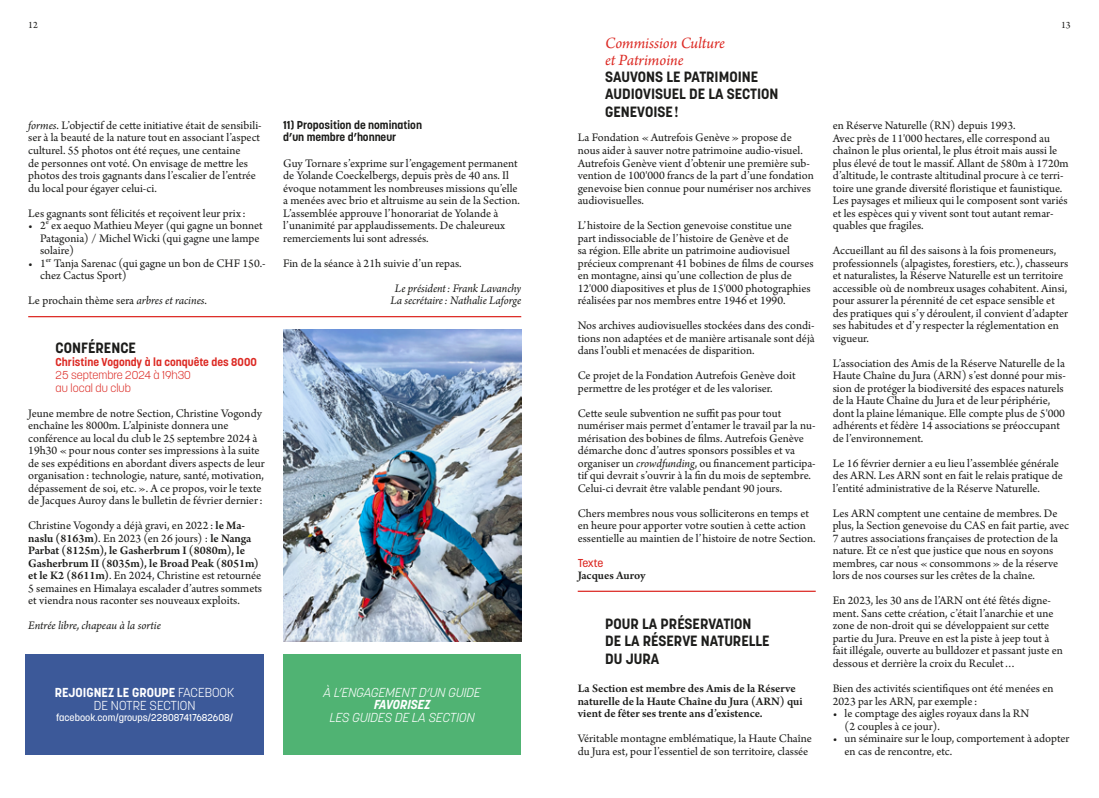
<style>
.page{position:relative;width:1099px;height:798px;background:#fff}
.page>*{position:absolute;margin:0;border:0;box-sizing:border-box;transform-origin:0 0}
.t1{font:italic 16.5px/17px "Arno Pro";letter-spacing:-.005em;color:#dc2a24}
.t2{font:700 14.75px/17px "Korolev";color:#1d1d1b}
.t3{font:italic 300 12.88px "Korolev";color:#fff}
.t4{font:300 12.88px/12.9px "Korolev";color:#fff;text-align:center}
.t5{font:italic 700 12.88px "Korolev";color:#fff}
.t6{font:12.12px/12.5px "Arno Pro";color:#1d1d1b}
.t7{font:600 12.12px/12.5px "Arno Pro";letter-spacing:-.005em;color:#1d1d1b}
.t8{font:italic 12.12px/12.5px "Arno Pro";letter-spacing:-.005em;color:#1d1d1b;text-align:center}
.t9{font:700 11.38px/12.5px "Korolev";color:#1d1d1b}
.t10{font:700 11.38px "Korolev";color:#dc2a24}
.t11{font:300 11.38px/12.9px "Korolev";color:#dc2a24}
.t12{font:500 11.38px "Korolev";letter-spacing:-.03em;color:#dc2a24}
.t13{font:10.25px "Arno Pro";color:#1d1d1b}
.t14{font:500 9.88px "Korolev";color:#fff}
.s1{font-style:italic}
.s2{font-weight:600}
.s3{font-weight:700}
</style>
<div class="page">
<hr style="left:577px;top:590px;width:238px;height:1px;background:#dc2a24">
<div style="left:283px;top:654px;width:238px;height:100px;background:#50b373"></div>
<img style="left:283px;top:329px;width:238px;height:312px">
<hr style="left:28px;top:316px;width:493px;height:1px;background:#dc2a24">
<div style="left:26px;top:654px;width:238px;height:100px;background:#3c5999"></div>
<p class="t13" style="left:28px;top:19px;width:11px">12</p>
<p class="t13" style="left:1061px;top:19px;width:11px">13</p>
<p class="t6" style="left:28px;top:120px;width:235px"><span class="s1">formes</span>. L’objectif de cette initiative était de sensibili&shy;ser à la beauté de la nature tout en associant l’aspect culturel. 55 photos ont été reçues, une centaine<br>de personnes ont voté. On envisage de mettre les photos des trois gagnants dans l’escalier de l’entrée du local pour égayer celui-ci.</p>
<p class="t6" style="left:28px;top:207px;width:219px">Les gagnants sont félicités et reçoivent leur prix:</p>
<p class="t6" style="left:40px;top:220px;width:224px;text-indent:-12px">• 2<sup>e</sup> ex aequo Mathieu Meyer (qui gagne un bonnet<br>Patagonia) / Michel Wicki (qui gagne une lampe solaire)</p>
<p class="t6" style="left:40px;top:257px;width:227px;text-indent:-12px">• 1<sup>er</sup> Tanja Sarenac (qui gagne un bon de CHF 150.- chez Cactus Sport)</p>
<p class="t6" style="left:28px;top:295px;width:180px">Le prochain thème sera <span class="s1">arbres et racines</span>.</p>
<p class="t2" style="left:56px;top:339px;width:82px">CONFÉRENCE</p>
<p class="t10" style="left:56px;top:354px;width:203px">Christine Vogondy à la conquête des 8000</p>
<p class="t11" style="left:56px;top:368px;width:137px">25 septembre 2024 à 19h30 au local du club</p>
<p class="t6" style="left:28px;top:407px;width:238px">Jeune membre de notre Section, Christine Vogondy enchaîne les 8000m. L’alpiniste donnera une conférence au local du club le 25 septembre 2024 à 19h30 «pour nous conter ses impressions à la suite de ses expéditions en abordant divers aspects de leur organisation: technologie, nature, santé, motivation, dépassement de soi, etc.». A ce propos, voir le texte de Jacques Auroy dans le bulletin de février dernier:</p>
<p class="t6" style="left:28px;top:520px;width:235px">Christine Vogondy a déjà gravi, en 2022 : <span class="s2">le Ma&shy;naslu (8163m)</span>. En 2023 (en 26 jours) : <span class="s2">le Nanga Parbat (8125m), le Gasherbrum I (8080m), le Gasherbrum II (8035m), le Broad Peak (8051m) et le K2 (8611m)</span>. En 2024, Christine est retournée 5 semaines en Himalaya escalader d’autres sommets et viendra nous raconter ses nouveaux exploits.</p>
<p class="t8" style="left:28px;top:620px;width:134px">Entrée libre, chapeau à la sortie</p>
<p class="t9" style="left:283px;top:119px;width:140px">11) Proposition de nomination d’un membre d’honneur</p>
<p class="t6" style="left:283px;top:157px;width:238px">Guy Tornare s’exprime sur l’engagement permanent de Yolande Coeckelbergs, depuis près de 40 ans. Il évoque notamment les nombreuses missions qu’elle a menées avec brio et altruisme au sein de la Section.<br>L’assemblée approuve l’honorariat de Yolande à l’unanimité par applaudissements. De chaleureux remerciements lui sont adressés.</p>
<p class="t6" style="left:283px;top:257px;width:180px">Fin de la séance à 21h suivie d’un repas.</p>
<p class="t8" style="left:390px;top:282px;width:132px">Le président: Frank Lavanchy<br>La secrétaire: Nathalie Laforge</p>
<p class="t4" style="left:55px;top:686px;width:181px"><span class="s3">REJOIGNEZ LE GROUPE</span> FACEBOOK<br>DE NOTRE SECTION</p>
<p class="t14" style="left:56px;top:711px;width:178px">facebook.com/groups/228087417682608/</p>
<p class="t3" style="left:323px;top:683px;width:159px">À L’ENGAGEMENT D’UN GUIDE</p>
<p class="t5" style="left:374px;top:696px;width:58px">FAVORISEZ</p>
<p class="t3" style="left:330px;top:709px;width:146px">LES GUIDES DE LA SECTION</p>
<h1 class="t1" style="left:605px;top:36px;width:121px">Commission Culture et Patrimoine</h1>
<p class="t2" style="left:605px;top:69px;width:175px">SAUVONS LE PATRIMOINE<br>AUDIOVISUEL DE LA SECTION<br>GENEVOISE!</p>
<p class="t6" style="left:577px;top:132px;width:237px">La Fondation «Autrefois Genève» propose de nous aider à sauver notre patrimoine audio-visuel.<br>Autrefois Genève vient d’obtenir une première sub&shy;vention de 100'000 francs de la part d’une fondation genevoise bien connue pour numériser nos archives audiovisuelles.</p>
<p class="t6" style="left:577px;top:220px;width:237px">L’histoire de la Section genevoise constitue une<br>part indissociable de l’histoire de Genève et de<br>sa région. Elle abrite un patrimoine audiovisuel précieux comprenant 41 bobines de films de courses en montagne, ainsi qu’une collection de plus de 12'000 diapositives et plus de 15'000 photographies réalisées par nos membres entre 1946 et 1990.</p>
<p class="t6" style="left:577px;top:320px;width:238px;text-align:justify">Nos archives audiovisuelles stockées dans des condi&shy;tions non adaptées et de manière artisanale sont déjà dans l’oubli et menacées de disparition.</p>
<p class="t6" style="left:577px;top:370px;width:219px">Ce projet de la Fondation Autrefois Genève doit permettre de les protéger et de les valoriser.</p>
<p class="t6" style="left:577px;top:407px;width:239px">Cette seule subvention ne suffit pas pour tout numériser mais permet d’entamer le travail par la nu&shy;mérisation des bobines de films. Autrefois Genève démarche donc d’autres sponsors possibles et va organiser un <span class="s1">crowdfunding</span>, ou financement participa&shy;tif qui devrait s’ouvrir à la fin du mois de septembre.<br>Celui-ci devrait être valable pendant 90 jours.</p>
<p class="t6" style="left:577px;top:507px;width:239px">Chers membres nous vous solliciterons en temps et en heure pour apporter votre soutien à cette action essentielle au maintien de l’histoire de notre Section.</p>
<p class="t12" style="left:577px;top:555px;width:27px">Texte</p>
<p class="t7" style="left:577px;top:570px;width:69px">Jacques Auroy</p>
<p class="t2" style="left:605px;top:615px;width:166px">POUR LA PRÉSERVATION<br>DE LA RÉSERVE NATURELLE<br>DU JURA</p>
<p class="t7" style="left:577px;top:682px;width:226px">La Section est membre des Amis de la Réserve naturelle de la Haute Chaîne du Jura (ARN) qui vient de fêter ses trente ans d’existence.</p>
<p class="t6" style="left:577px;top:732px;width:236px">Véritable montagne emblématique, la Haute Chaîne du Jura est, pour l’essentiel de son territoire, classée</p>
<p class="t6" style="left:832px;top:120px;width:237px">en Réserve Naturelle (RN) depuis 1993.<br>Avec près de 11'000 hectares, elle correspond au chaînon le plus oriental, le plus étroit mais aussi le plus élevé de tout le massif. Allant de 580m à 1720m d’altitude, le contraste altitudinal procure à ce terri&shy;toire une grande diversité floristique et faunistique.<br>Les paysages et milieux qui le composent sont variés et les espèces qui y vivent sont tout autant remar&shy;quables que fragiles.</p>
<p class="t6" style="left:832px;top:245px;width:237px">Accueillant au fil des saisons à la fois promeneurs, professionnels (alpagistes, forestiers, etc.), chasseurs et naturalistes, la Réserve Naturelle est un territoire accessible où de nombreux usages cohabitent. Ainsi, pour assurer la pérennité de cet espace sensible et des pratiques qui s’y déroulent, il convient d’adapter ses habitudes et d’y respecter la réglementation en vigueur.</p>
<p class="t6" style="left:832px;top:357px;width:235px">L’association des Amis de la Réserve Naturelle de la Haute Chaîne du Jura (ARN) s’est donné pour mis&shy;sion de protéger la biodiversité des espaces naturels de la Haute Chaîne du Jura et de leur périphérie, dont la plaine lémanique. Elle compte plus de 5'000 adhérents et fédère 14 associations se préoccupant de l’environnement.</p>
<p class="t6" style="left:832px;top:457px;width:232px">Le 16 février dernier a eu lieu l’assemblée générale des ARN. Les ARN sont en fait le relais pratique de l’entité administrative de la Réserve Naturelle.</p>
<p class="t6" style="left:832px;top:507px;width:238px">Les ARN comptent une centaine de membres. De plus, la Section genevoise du CAS en fait partie, avec 7 autres associations françaises de protection de la nature. Et ce n’est que justice que nous en soyons membres, car nous «consommons» de la réserve lors de nos courses sur les crêtes de la chaîne.</p>
<p class="t6" style="left:832px;top:595px;width:231px">En 2023, les 30 ans de l’ARN ont été fêtés digne&shy;ment. Sans cette création, c’était l’anarchie et une zone de non-droit qui se développaient sur cette partie du Jura. Preuve en est la piste à jeep tout à fait illégale, ouverte au bulldozer et passant juste en dessous et derrière la croix du Reculet…</p>
<p class="t6" style="left:832px;top:682px;width:222px">Bien des activités scientifiques ont été menées en<br>2023 par les ARN, par exemple :</p>
<p class="t6" style="left:844px;top:707px;width:186px;text-indent:-12px">• le comptage des aigles royaux dans la RN (2 couples à ce jour).</p>
<p class="t6" style="left:844px;top:732px;width:226px;text-indent:-12px">• un séminaire sur le loup, comportement à adopter en cas de rencontre, etc.</p>
</div>
